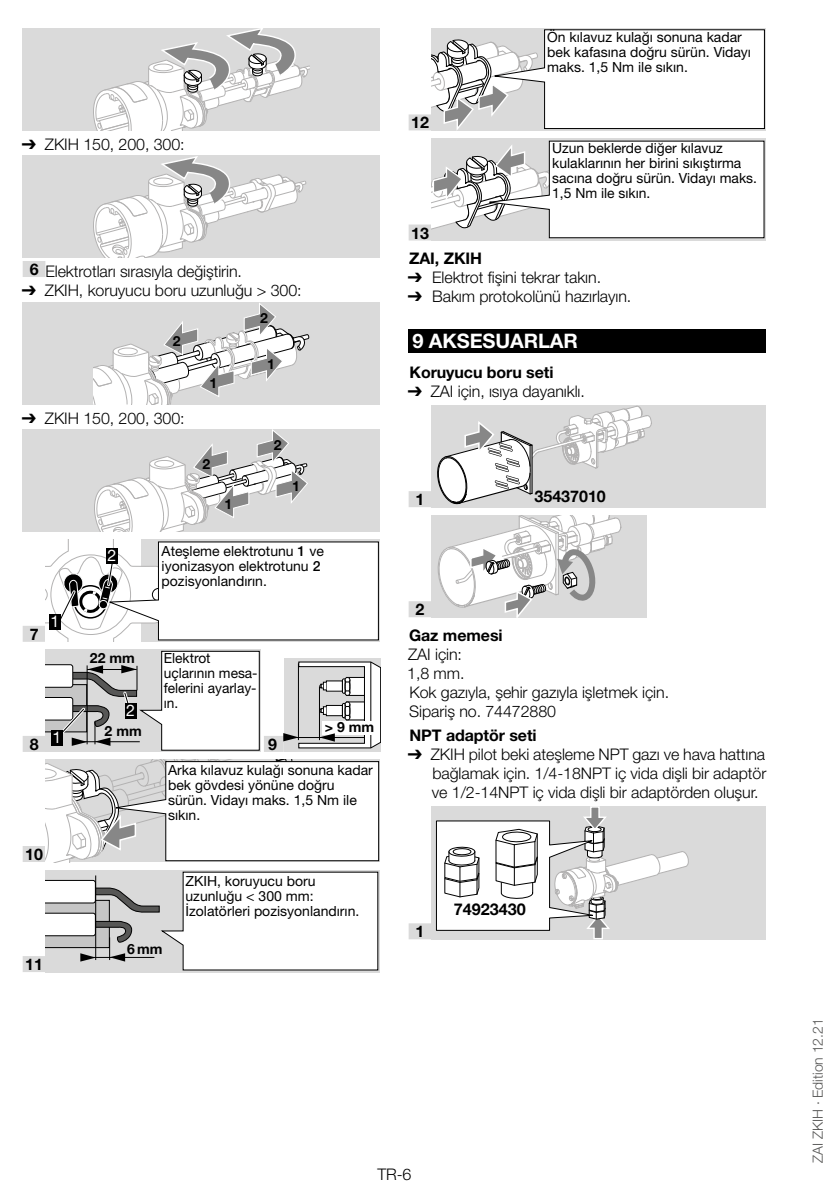
<style>
.page{position:relative;width:840px;height:1191px;background:#fff}
.page>*{position:absolute;margin:0;border:0;box-sizing:border-box;transform-origin:0 0}
.t1{font:700 20px "Helvetica Neue LT Pro";letter-spacing:-.005em;color:#fff}
.t2{font:700 16.2px "Helvetica Neue";color:#000}
.t3{font:300 16px/19.2px "Helvetica Neue LT Pro";letter-spacing:-.005em;color:#000}
.t4{font:700 16px/25.2px "Helvetica Neue LT Pro";letter-spacing:-.005em;color:#000}
.t5{font:700 16px "Helvetica Neue";color:#000}
.t6{font:16px "Helvetica Neue LT Pro";color:#fff}
.t7{font:14px/15px "Helvetica Neue LT Pro";color:#000}
.t8{font:300 14px "Helvetica Neue LT Pro";letter-spacing:-.005em;color:#575756}
.t9{font:700 14px "Helvetica Neue";letter-spacing:-.005em;color:#000}
.t10{font:700 14px "Helvetica Neue LT Pro";color:#000}
.s1{font-family:"Arial Unicode MS";font-weight:400}
.s2{font-weight:700}
.s3{font-weight:500}
</style>
<div class="page">
<div style="left:23px;top:261px;width:22px;height:16px;background:#dadada"></div>
<div style="left:23px;top:626px;width:22px;height:16px;background:#dadada"></div>
<div style="left:23px;top:736px;width:22px;height:16px;background:#dadada"></div>
<div style="left:264px;top:736px;width:19px;height:16px;background:#dadada"></div>
<div style="left:23px;top:846px;width:22px;height:16px;background:#dadada"></div>
<div style="left:23px;top:956px;width:22px;height:16px;background:#dadada"></div>
<div style="left:23px;top:28px;width:357px;height:102px;background:#dadada"></div>
<svg style="left:94px;top:28px;width:215px;height:103px"></svg>
<div style="left:23px;top:156px;width:357px;height:102px;background:#dadada"></div>
<svg style="left:94px;top:156px;width:212px;height:102px"></svg>
<div style="left:23px;top:302px;width:357px;height:102px;background:#dadada"></div>
<svg style="left:94px;top:303px;width:215px;height:102px"></svg>
<div style="left:23px;top:429px;width:357px;height:103px;background:#dadada"></div>
<svg style="left:94px;top:429px;width:214px;height:103px"></svg>
<svg style="left:45px;top:540px;width:334px;height:102px"></svg>
<svg style="left:45px;top:650px;width:215px;height:101px"></svg>
<div style="left:283px;top:658px;width:97px;height:94px;background:#dadada"></div>
<hr style="left:380px;top:667px;width:1px;height:75px;background:#000">
<svg style="left:283px;top:661px;width:97px;height:88px"></svg>
<svg style="left:45px;top:760px;width:334px;height:102px"></svg>
<div style="left:45px;top:870px;width:335px;height:102px;background:#949494"></div>
<svg style="left:45px;top:871px;width:333px;height:100px;background:#e4e4e4"></svg>
<div style="left:408px;top:114px;width:23px;height:16px;background:#dadada"></div>
<div style="left:408px;top:224px;width:23px;height:16px;background:#dadada"></div>
<div style="left:408px;top:329px;width:357px;height:24px;background:#000"></div>
<div style="left:408px;top:491px;width:23px;height:16px;background:#dadada"></div>
<div style="left:408px;top:601px;width:23px;height:16px;background:#dadada"></div>
<div style="left:408px;top:923px;width:23px;height:16px;background:#dadada"></div>
<svg style="left:431px;top:29px;width:334px;height:101px"></svg>
<div style="left:431px;top:138px;width:334px;height:102px;background:#dadada"></div>
<svg style="left:431px;top:140px;width:333px;height:99px"></svg>
<div style="left:431px;top:405px;width:334px;height:102px;background:#dadada"></div>
<svg style="left:437px;top:405px;width:215px;height:100px"></svg>
<div style="left:431px;top:515px;width:215px;height:102px;background:#dadada"></div>
<svg style="left:437px;top:515px;width:184px;height:102px"></svg>
<div style="left:431px;top:806px;width:334px;height:133px;background:#dadada"></div>
<svg style="left:435px;top:806px;width:254px;height:133px"></svg>
<p class="t3" style="left:22px;top:134px;width:164px"><span class="s1">➔</span> ZKIH 150, 200, 300:</p>
<p class="t3" style="left:30px;top:261px;width:214px"><span class="s2">6</span> Elektrotları sırasıyla değiştirin.</p>
<p class="t3" style="left:22px;top:280px;width:281px"><span class="s1">➔</span> ZKIH, koruyucu boru uzunluğu &gt; 300:</p>
<p class="t10" style="left:173px;top:332px;width:9px">2</p>
<p class="t3" style="left:22px;top:408px;width:164px"><span class="s1">➔</span> ZKIH 150, 200, 300:</p>
<p class="t10" style="left:209px;top:374px;width:9px">1</p>
<p class="t10" style="left:202px;top:455px;width:9px">2</p>
<p class="t10" style="left:224px;top:495px;width:9px">1</p>
<p class="t10" style="left:260px;top:309px;width:9px">2</p>
<p class="t10" style="left:267px;top:355px;width:9px">1</p>
<p class="t10" style="left:274px;top:436px;width:9px">2</p>
<p class="t10" style="left:292px;top:477px;width:9px">1</p>
<p class="t4" style="left:30px;top:621px;width:10px">7</p>
<p class="t6" style="left:50px;top:612px;width:10px">1</p>
<p class="t4" style="left:30px;top:731px;width:10px">8</p>
<p class="t6" style="left:53px;top:728px;width:10px">1</p>
<p class="t4" style="left:25px;top:841px;width:19px">10</p>
<p class="t4" style="left:25px;top:951px;width:19px">11</p>
<p class="t6" style="left:107px;top:546px;width:10px">2</p>
<p class="t7" style="left:161px;top:543px;width:164px">Ateşleme elektrotunu <span class="s3">1</span> ve iyonizasyon elektrotunu <span class="s3">2 </span>pozisyonlandırın.</p>
<p class="t9" style="left:90px;top:647px;width:46px">22 mm</p>
<p class="t6" style="left:126px;top:701px;width:10px">2</p>
<p class="t9" style="left:105px;top:720px;width:39px">2 mm</p>
<p class="t7" style="left:164px;top:651px;width:95px">Elektrot uçlarının mesa&shy;felerini ayarlay&shy;ın.</p>
<p class="t4" style="left:268px;top:731px;width:10px">9</p>
<p class="t9" style="left:325px;top:716px;width:51px">&gt; 9 mm</p>
<p class="t7" style="left:168px;top:762px;width:206px">Arka kılavuz kulağı sonuna kadar bek gövdesi yönüne doğru sürün. Vidayı maks. 1,5 Nm ile sıkın.</p>
<p class="t7" style="left:185px;top:873px;width:175px">ZKIH, koruyucu boru uzunluğu &lt; 300 mm:<br>İzolatörleri pozisyonlandırın.</p>
<p class="t9" style="left:127px;top:938px;width:37px">6mm</p>
<p class="t4" style="left:411px;top:110px;width:19px">12</p>
<p class="t4" style="left:411px;top:220px;width:19px">13</p>
<p class="t7" style="left:547px;top:30px;width:205px">Ön kılavuz kulağı sonuna kadar bek kafasına doğru sürün. Vidayı maks. 1,5 Nm ile sıkın.</p>
<p class="t7" style="left:552px;top:141px;width:206px">Uzun beklerde diğer kılavuz kulaklarının her birini sıkıştırma sacına doğru sürün. Vidayı maks.<br>1,5 Nm ile sıkın.</p>
<p class="t4" style="left:409px;top:245px;width:74px">ZAI, ZKIH</p>
<p class="t3" style="left:407px;top:267px;width:195px"><span class="s1">➔</span> Elektrot fişini tekrar takın.</p>
<p class="t3" style="left:407px;top:286px;width:225px"><span class="s1">➔</span> Bakım protokolünü hazırlayın.</p>
<h1 class="t1" style="left:412px;top:329px;width:165px">9 AKSESUARLAR</h1>
<p class="t4" style="left:409px;top:359px;width:145px">Koruyucu boru seti</p>
<p class="t3" style="left:407px;top:381px;width:178px"><span class="s1">➔</span> ZAI için, ısıya dayanıklı.</p>
<p class="t4" style="left:415px;top:486px;width:10px">1</p>
<p class="t5" style="left:534px;top:484px;width:73px">35437010</p>
<p class="t4" style="left:409px;top:596px;width:95px;text-indent:6px">2<br>Gaz memesi</p>
<p class="t3" style="left:407px;top:644px;width:263px">ZAI için:<br>1,8 mm.<br>Kok gazıyla, şehir gazıyla işletmek için.<br>Sipariş no. 74472880</p>
<p class="t4" style="left:409px;top:722px;width:129px">NPT adaptör seti</p>
<p class="t3" style="left:431px;top:744px;width:336px;text-align:justify;text-indent:-24px"><span class="s1">➔</span> ZKIH pilot beki ateşleme NPT gazı ve hava hattına bağlamak için. 1/4-18NPT iç vida dişli bir adaptör ve 1/2-14NPT iç vida dişli bir adaptörden oluşur.</p>
<p class="t4" style="left:415px;top:918px;width:10px">1</p>
<p class="t2" style="left:453px;top:896px;width:74px">74923430</p>
<p class="t3" style="left:377px;top:1164px;width:36px">TR-6</p>
<p class="t8" style="left:809px;top:1162px;width:145px;rotate:-90deg">ZAI ZKIH · Edition 12.21</p>
</div>
